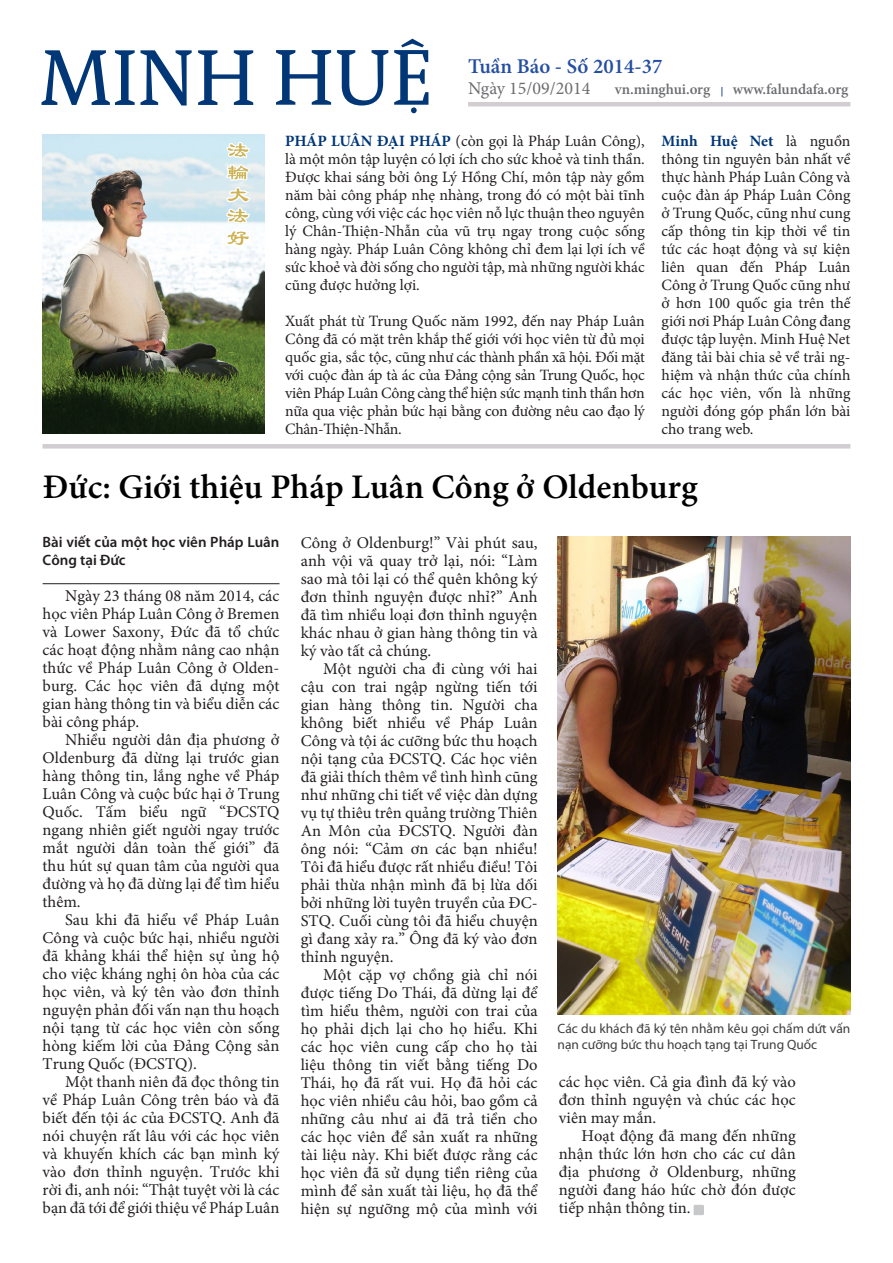
<style>
.page{position:relative;width:893px;height:1263px;background:#fff}
.page>*{position:absolute;margin:0;border:0;box-sizing:border-box;transform-origin:0 0}
.Body_Text{font:600 34.5px "Minion Pro";color:#000}
.t1{font:600 21px "Minion Pro";color:#244ea1}
.t2{font:18px "Minion Pro";color:#6c6d70}
.Body_Text-2{font:16.5px/18px "Minion Pro";color:#231f20;text-align:justify}
.t3{font:15.75px/18px "Minion Pro";letter-spacing:-.01em;color:#231f20;text-align:justify}
.Writer{font:600 15px/18px "Myriad Pro";color:#231f20}
.t4{font:600 15px "Minion Pro";letter-spacing:-.005em;color:#6c6d70}
.t5{font:13.5px/16.2px "Myriad Pro";color:#3e3e3f}
.s1{font-weight:700;color:#013677}
</style>
<div class="page">
<img style="left:43px;top:134px;width:222px;height:299px">
<svg style="left:276px;top:39px;width:152px;height:74px"></svg>
<svg style="left:41px;top:50px;width:212px;height:55px"></svg>
<div style="left:43px;top:444px;width:807px;height:5px;background:#d1cdd1"></div>
<hr style="left:468px;top:102px;width:382px;height:4px;background:#d1cdd1">
<svg style="left:223px;top:134px;width:31px;height:115px"></svg>
<hr style="left:43px;top:583px;width:236px;height:1px;background:#231f20">
<svg style="left:694px;top:1205px;width:10px;height:10px"></svg>
<img style="left:557px;top:536px;width:293px;height:479px">
<p class="t1" style="left:468px;top:52px;width:196px">Tuần Báo - Số 2014-37</p>
<p class="t2" style="left:468px;top:77px;width:124px">Ngày 15/09/2014</p>
<p class="t4" style="left:615px;top:79px;width:97px">vn.minghui.org</p>
<p class="t4" style="left:733px;top:79px;width:117px">www.falundafa.org</p>
<p class="t3" style="left:285px;top:132px;width:361px"><span class="s1">PHÁP LUÂN ĐẠI PHÁP</span> (còn gọi là Pháp Luân Công), là một môn tập luyện có lợi ích cho sức khoẻ và tinh thần.<br>Được khai sáng bởi ông Lý Hồng Chí, môn tập này gồm năm bài công pháp nhẹ nhàng, trong đó có một bài tĩnh công, cùng với việc các học viên nỗ lực thuận theo nguyên lý Chân-Thiện-Nhẫn của vũ trụ ngay trong cuộc sống hàng ngày. Pháp Luân Công không chỉ đem lại lợi ích về sức khoẻ và đời sống cho người tập, mà những người khác cũng được hưởng lợi.</p>
<p class="t3" style="left:285px;top:312px;width:361px">Xuất phát từ Trung Quốc năm 1992, đến nay Pháp Luân Công đã có mặt trên khắp thế giới với học viên từ đủ mọi quốc gia, sắc tộc, cũng như các thành phần xã hội. Đối mặt với cuộc đàn áp tà ác của Đảng cộng sản Trung Quốc, học viên Pháp Luân Công càng thể hiện sức mạnh tinh thần hơn nữa qua việc phản bức hại bằng con đường nêu cao đạo lý Chân-Thiện-Nhẫn.</p>
<p class="t3" style="left:662px;top:132px;width:190px"><span class="s1">Minh Huệ Net</span> là nguồn thông tin nguyên bản nhất về thực hành Pháp Luân Công và cuộc đàn áp Pháp Luân Công ở Trung Quốc, cũng như cung cấp thông tin kịp thời về tin tức các hoạt động và sự kiện liên quan đến Pháp Luân Công ở Trung Quốc cũng như ở hơn 100 quốc gia trên thế giới nơi Pháp Luân Công đang được tập luyện. Minh Huệ Net đăng tải bài chia sẻ về trải ng&shy;hiệm và nhận thức của chính các học viên, vốn là những người đóng góp phần lớn bài cho trang web.</p>
<p class="Body_Text" style="left:43px;top:463px;width:657px">Đức: Giới thiệu Pháp Luân Công ở Oldenburg</p>
<p class="Writer" style="left:43px;top:533px;width:238px">Bài viết của một học viên Pháp Luân<br>Công tại Đức</p>
<p class="Body_Text-2" style="left:43px;top:587px;width:238px;text-indent:22px">Ngày 23 tháng 08 năm 2014, các học viên Pháp Luân Công ở Bremen và Lower Saxony, Đức đã tổ chức các hoạt động nhằm nâng cao nhận thức về Pháp Luân Công ở Olden&shy;burg. Các học viên đã dựng một gian hàng thông tin và biểu diễn các bài công pháp.</p>
<p class="Body_Text-2" style="left:43px;top:731px;width:238px;text-indent:22px">Nhiều người dân địa phương ở Oldenburg đã dừng lại trước gian hàng thông tin, lắng nghe về Pháp Luân Công và cuộc bức hại ở Trung Quốc. Tấm biểu ngữ “ĐCSTQ ngang nhiên giết người ngay trước mắt người dân toàn thế giới” đã thu hút sự quan tâm của người qua đường và họ đã dừng lại để tìm hiểu thêm.</p>
<p class="Body_Text-2" style="left:43px;top:911px;width:238px;text-indent:22px">Sau khi đã hiểu về Pháp Luân Công và cuộc bức hại, nhiều người đã khảng khái thể hiện sự ủng hộ cho việc kháng nghị ôn hòa của các học viên, và ký tên vào đơn thỉnh nguyện phản đối vấn nạn thu hoạch nội tạng từ các học viên còn sống hòng kiếm lời của Đảng Cộng sản Trung Quốc (ĐCSTQ).</p>
<p class="Body_Text-2" style="left:43px;top:1073px;width:238px;text-indent:22px">Một thanh niên đã đọc thông tin về Pháp Luân Công trên báo và đã biết đến tội ác của ĐCSTQ. Anh đã nói chuyện rất lâu với các học viên và khuyến khích các bạn mình ký vào đơn thỉnh nguyện. Trước khi rời đi, anh nói: “Thật tuyệt vời là các bạn đã tới để giới thiệu về Pháp Luân</p>
<p class="Body_Text-2" style="left:301px;top:534px;width:238px">Công ở Oldenburg!” Vài phút sau, anh vội vã quay trở lại, nói: “Làm sao mà tôi lại có thể quên không ký đơn thỉnh nguyện được nhỉ?” Anh đã tìm nhiều loại đơn thỉnh nguyện khác nhau ở gian hàng thông tin và ký vào tất cả chúng.</p>
<p class="Body_Text-2" style="left:301px;top:660px;width:238px;text-indent:22px">Một người cha đi cùng với hai cậu con trai ngập ngừng tiến tới gian hàng thông tin. Người cha không biết nhiều về Pháp Luân Công và tội ác cưỡng bức thu hoạch nội tạng của ĐCSTQ. Các học viên đã giải thích thêm về tình hình cũng như những chi tiết về việc dàn dựng vụ tự thiêu trên quảng trường Thiên An Môn của ĐCSTQ. Người đàn ông nói: “Cảm ơn các bạn nhiều!<br>Tôi đã hiểu được rất nhiều điều! Tôi phải thừa nhận mình đã bị lừa dối bởi những lời tuyên truyền của ĐC-STQ. Cuối cùng tôi đã hiểu chuyện gì đang xảy ra.” Ông đã ký vào đơn thỉnh nguyện.</p>
<p class="Body_Text-2" style="left:301px;top:966px;width:238px;text-indent:22px">Một cặp vợ chồng già chỉ nói được tiếng Do Thái, đã dừng lại để tìm hiểu thêm, người con trai của họ phải dịch lại cho họ hiểu. Khi các học viên cung cấp cho họ tài liệu thông tin viết bằng tiếng Do Thái, họ đã rất vui. Họ đã hỏi các học viên nhiều câu hỏi, bao gồm cả những câu như ai đã trả tiền cho các học viên để sản xuất ra những tài liệu này. Khi biết được rằng các học viên đã sử dụng tiền riêng của mình để sản xuất tài liệu, họ đã thể hiện sự ngưỡng mộ của mình với</p>
<p class="t5" style="left:557px;top:1020px;width:294px">Các du khách đã ký tên nhằm kêu gọi chấm dứt vấn nạn cưỡng bức thu hoạch tạng tại Trung Quốc</p>
<p class="Body_Text-2" style="left:559px;top:1073px;width:238px">các học viên. Cả gia đình đã ký vào đơn thỉnh nguyện và chúc các học viên may mắn.</p>
<p class="Body_Text-2" style="left:559px;top:1127px;width:238px;text-indent:22px">Hoạt động đã mang đến những nhận thức lớn hơn cho các cư dân địa phương ở Oldenburg, những người đang háo hức chờ đón được tiếp nhận thông tin.</p>
</div>
